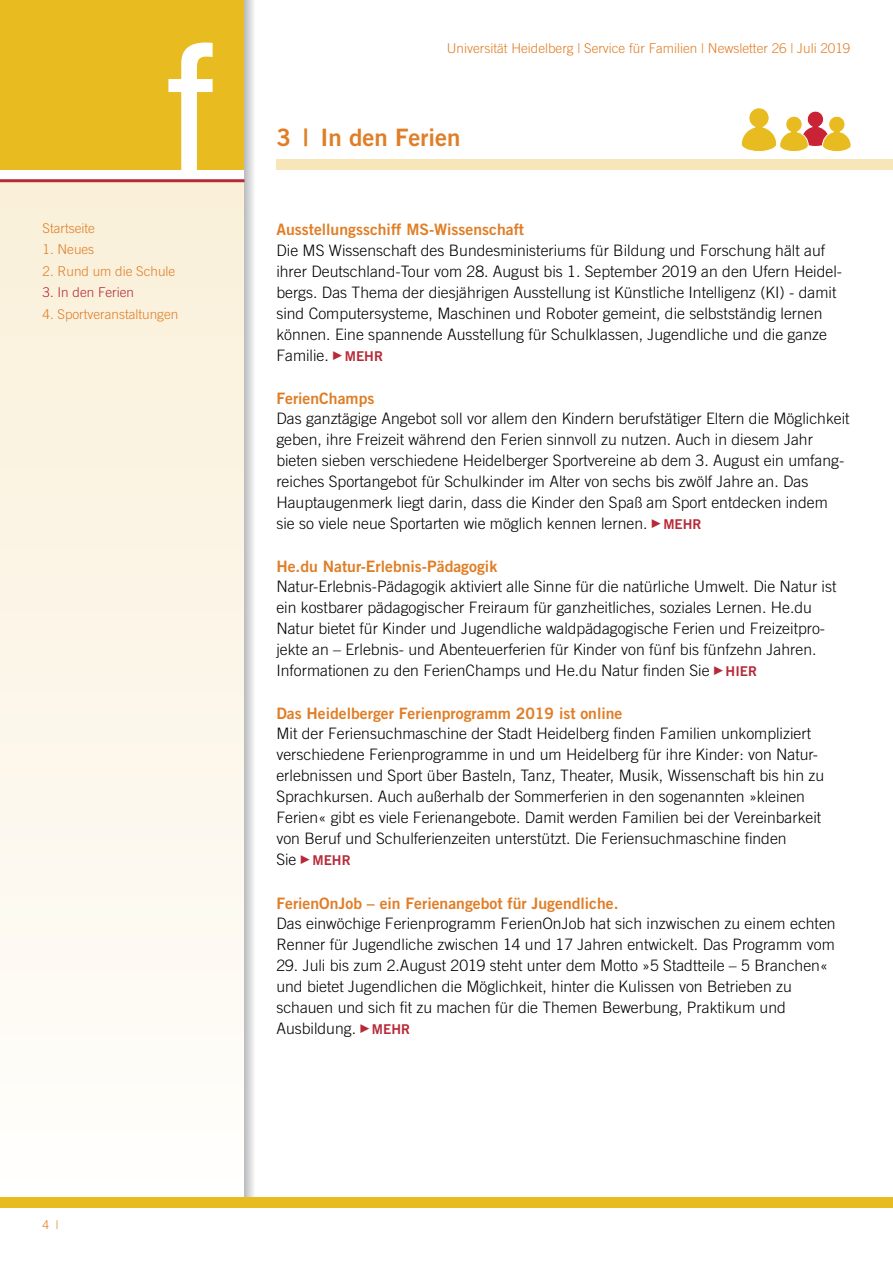
<style>
.page{position:relative;width:893px;height:1263px;background:#fff}
.page>*{position:absolute;margin:0;border:0;box-sizing:border-box;transform-origin:0 0}
.H1_Head_orange{font:24px "Trade Gothic LT Std Bd 2";color:#e07e27}
.Fließ{font:300 15.75px/21px "Trade Gothic LT Std";color:#000}
.H2_Subhead_orange{font:15.75px "Trade Gothic LT Std Bd 2";color:#e07e27}
.Fließ_orange{font:300 13.5px "Trade Gothic LT Std";color:#e07e27}
.Fließ_orange-2{font:300 13.5px "Trade Gothic LT Std";color:#b82937}
.Fließ-2{font:13.5px "Trade Gothic LT Std Bd 2";color:#b82937}
.t1{font:300 12px "Trade Gothic LT Std";color:#e07e27}
.s1{font-family:"Trade Gothic LT Std Bd 2";font-weight:400;font-size:13.5px;color:#b82937}
.s2{font-family:"Trade Gothic LT Std";font-weight:300;font-size:15.75px;color:#000}
</style>
<div class="page">
<div style="left:0;top:181px;width:244px;height:1016px;background:linear-gradient(to bottom,#faf0d9,#fffefc)"></div>
<div style="left:0;top:0;width:244px;height:170px;background:#e8bb20"></div>
<svg style="left:244px;top:0;width:10px;height:1197px;background:#d2d4d5"></svg>
<hr style="left:0;top:179px;width:244px;height:3px;background:#b82937">
<svg style="left:168px;top:43px;width:45px;height:127px"></svg>
<div style="left:0;top:1197px;width:893px;height:11px;background:#e8bb20"></div>
<div style="left:276px;top:159px;width:617px;height:11px;background:#f7e6ba"></div>
<svg style="left:741px;top:107px;width:111px;height:45px"></svg>
<p class="Fließ_orange" style="left:43px;top:220px;width:54px">Startseite</p>
<p class="Fließ_orange" style="left:43px;top:242px;width:53px">1. Neues</p>
<p class="Fließ_orange" style="left:43px;top:263px;width:134px">2. Rund um die Schule</p>
<p class="Fließ_orange-2" style="left:43px;top:284px;width:93px">3. In den Ferien</p>
<p class="Fließ_orange" style="left:43px;top:306px;width:137px">4. Sportveranstaltungen</p>
<p class="t1" style="left:43px;top:1218px;width:18px">4 |</p>
<p class="Fließ_orange" style="left:447px;top:40px;width:405px">Universität Heidelberg | Service für Familien | Newsletter 26 | Juli 2019</p>
<p class="H1_Head_orange" style="left:276px;top:123px;width:186px">3 | In den Ferien</p>
<p class="H2_Subhead_orange" style="left:276px;top:220px;width:249px">Ausstellungsschiff MS-Wissenschaft</p>
<p class="Fließ" style="left:276px;top:239px;width:567px">Die MS Wissenschaft des Bundesministeriums für Bildung und Forschung hält auf ihrer Deutschland-Tour vom 28. August bis 1. September 2019 an den Ufern Heidel&shy;bergs. Das Thema der diesjährigen Ausstellung ist Künstliche Intelligenz (KI) - damit sind Computersysteme, Maschinen und Roboter gemeint, die selbstständig lernen können. Eine spannende Ausstellung für Schulklassen, Jugendliche und die ganze Familie. <span class="s1">MEHR</span></p>
<p class="H2_Subhead_orange" style="left:276px;top:388px;width:100px">FerienChamps</p>
<p class="Fließ" style="left:276px;top:408px;width:575px">Das ganztägige Angebot soll vor allem den Kindern berufstätiger Eltern die Möglichkeit geben, ihre Freizeit während den Ferien sinnvoll zu nutzen. Auch in diesem Jahr bieten sieben verschiedene Heidelberger Sportvereine ab dem 3. August ein umfang&shy;reiches Sportangebot für Schulkinder im Alter von sechs bis zwölf Jahre an. Das Hauptaugenmerk liegt darin, dass die Kinder den Spaß am Sport entdecken indem sie so viele neue Sportarten wie möglich kennen lernen. <span class="s1">MEHR</span></p>
<p class="H2_Subhead_orange" style="left:276px;top:556px;width:222px">He.du Natur-Erlebnis-Pädagogik</p>
<p class="Fließ" style="left:276px;top:576px;width:562px">Natur-Erlebnis-Pädagogik aktiviert alle Sinne für die natürliche Umwelt. Die Natur ist ein kostbarer pädagogischer Freiraum für ganzheitliches, soziales Lernen. He.du Natur bietet für Kinder und Jugendliche waldpädagogische Ferien und Freizeitpro&shy;jekte an – Erlebnis- und Abenteuerferien für Kinder von fünf bis fünfzehn Jahren.</p>
<p class="Fließ" style="left:276px;top:660px;width:482px">Informationen zu den FerienChamps und He.du Natur finden Sie <span class="s1">HIER</span></p>
<p class="H2_Subhead_orange" style="left:276px;top:704px;width:348px">Das Heidelberger Ferienprogramm 2019 ist online</p>
<p class="Fließ" style="left:276px;top:723px;width:549px">Mit der Feriensuchmaschine der Stadt Heidelberg finden Familien unkompliziert verschiedene Ferienprogramme in und um Heidelberg für ihre Kinder: von Natur&shy;erlebnissen und Sport über Basteln, Tanz, Theater, Musik, Wissenschaft bis hin zu Sprachkursen. Auch außerhalb der Sommerferien in den sogenannten »kleinen Ferien« gibt es viele Ferienangebote. Damit werden Familien bei der Vereinbarkeit von Beruf und Schulferienzeiten unterstützt. Die Feriensuchmaschine finden</p>
<p class="Fließ-2" style="left:276px;top:852px;width:76px"><span class="s2">Sie</span> MEHR</p>
<p class="H2_Subhead_orange" style="left:276px;top:893px;width:344px">FerienOnJob – ein Ferienangebot für Jugendliche.</p>
<p class="Fließ" style="left:276px;top:912px;width:561px">Das einwöchige Ferienprogramm FerienOnJob hat sich inzwischen zu einem echten<br>Renner für Jugendliche zwischen 14 und 17 Jahren entwickelt. Das Programm vom</p>
<p class="Fließ" style="left:276px;top:954px;width:553px">29. Juli bis zum 2.August 2019 steht unter dem Motto »5 Stadtteile – 5 Branchen« und bietet Jugendlichen die Möglichkeit, hinter die Kulissen von Betrieben zu schauen und sich fit zu machen für die Themen Bewerbung, Praktikum und Ausbildung. <span class="s1">MEHR</span></p>
</div>
